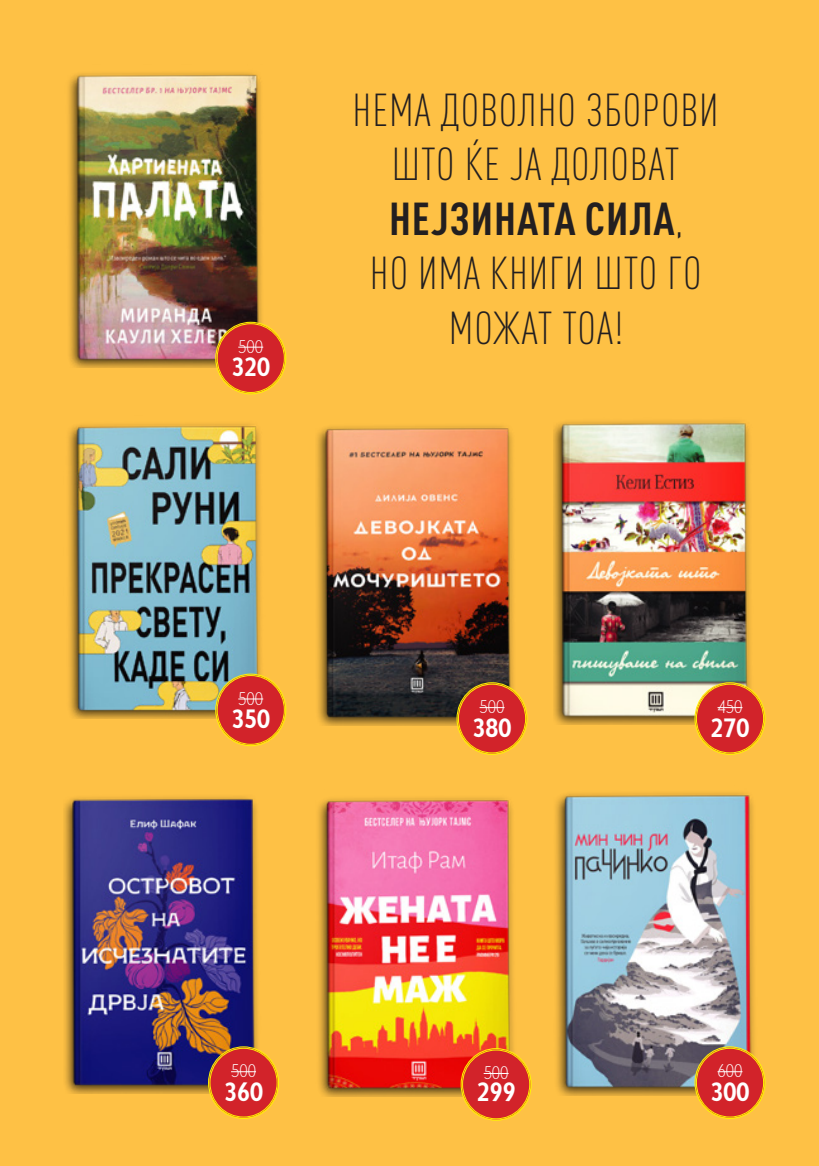
<style>
.page{position:relative;width:819px;height:1166px;background:#fec145}
.page>*{position:absolute;margin:0;border:0;box-sizing:border-box;transform-origin:0 0}
.t1{font:300 condensed 45.5px/54.6px "DIN Pro";letter-spacing:.02em;color:#231f20;text-align:center}
.t2{font:700 24.85px "Skola Sans Cn";color:#fff}
.t3{font:300 17.15px "Skola Sans Cn";color:#fff}
.s1{font-weight:700}
</style>
<div class="page">
<img style="left:68px;top:424px;width:197px;height:295px">
<img style="left:64px;top:796px;width:201px;height:297px">
<img style="left:318px;top:798px;width:200px;height:298px">
<img style="left:317px;top:426px;width:202px;height:299px">
<img style="left:554px;top:420px;width:202px;height:304px">
<img style="left:555px;top:793px;width:202px;height:302px">
<div style="left:216px;top:675px;width:69px;height:70px;background:#d2232a;border-radius:50%"></div>
<div style="left:215px;top:673px;width:71px;height:73px;border:1px solid #fff200;border-radius:50%"></div>
<div style="left:217px;top:675px;width:67px;height:69px;border:1px solid #fff200;border-radius:50%"></div>
<svg style="left:238px;top:698px;width:25px;height:1px"></svg>
<div style="left:457px;top:683px;width:69px;height:71px;background:#d2232a;border-radius:50%"></div>
<div style="left:456px;top:682px;width:71px;height:73px;border:1px solid #fff200;border-radius:50%"></div>
<div style="left:458px;top:684px;width:67px;height:69px;border:1px solid #fff200;border-radius:50%"></div>
<svg style="left:479px;top:707px;width:25px;height:1px"></svg>
<div style="left:461px;top:1049px;width:69px;height:70px;background:#d2232a;border-radius:50%"></div>
<div style="left:460px;top:1048px;width:71px;height:73px;border:1px solid #fff200;border-radius:50%"></div>
<div style="left:462px;top:1050px;width:68px;height:69px;border:1px solid #fff200;border-radius:50%"></div>
<svg style="left:483px;top:1073px;width:25px;height:1px"></svg>
<div style="left:209px;top:1047px;width:69px;height:71px;background:#d2232a;border-radius:50%"></div>
<div style="left:208px;top:1046px;width:71px;height:73px;border:1px solid #fff200;border-radius:50%"></div>
<div style="left:210px;top:1048px;width:67px;height:69px;border:1px solid #fff200;border-radius:50%"></div>
<svg style="left:231px;top:1071px;width:25px;height:1px"></svg>
<div style="left:695px;top:1047px;width:69px;height:71px;background:#d2232a;border-radius:50%"></div>
<div style="left:694px;top:1046px;width:71px;height:73px;border:1px solid #fff200;border-radius:50%"></div>
<div style="left:696px;top:1048px;width:67px;height:69px;border:1px solid #fff200;border-radius:50%"></div>
<svg style="left:717px;top:1071px;width:25px;height:1px"></svg>
<div style="left:695px;top:683px;width:69px;height:71px;background:#d2232a;border-radius:50%"></div>
<div style="left:694px;top:682px;width:71px;height:73px;border:1px solid #fff200;border-radius:50%"></div>
<div style="left:696px;top:684px;width:67px;height:69px;border:1px solid #fff200;border-radius:50%"></div>
<svg style="left:717px;top:707px;width:25px;height:1px"></svg>
<img style="left:68px;top:72px;width:199px;height:296px">
<div style="left:216px;top:323px;width:69px;height:70px;background:#d2232a;border-radius:50%"></div>
<div style="left:215px;top:322px;width:71px;height:72px;border:1px solid #fff200;border-radius:50%"></div>
<div style="left:217px;top:323px;width:67px;height:70px;border:1px solid #fff200;border-radius:50%"></div>
<svg style="left:238px;top:347px;width:25px;height:1px"></svg>
<p class="t3" style="left:238px;top:336px;width:26px">500</p>
<p class="t2" style="left:231px;top:352px;width:40px">320</p>
<p class="t1" style="left:352px;top:79px;width:367px">НЕМА ДОВОЛНО ЗБОРОВИ<br>ШТО ЌЕ ЈА ДОЛОВАТ<br><span class="s1">НЕЈЗИНАТА СИЛА</span>,<br>НО ИМА КНИГИ ШТО ГО<br>МОЖАТ ТОА!</p>
<p class="t3" style="left:238px;top:688px;width:26px">500</p>
<p class="t2" style="left:231px;top:703px;width:40px">350</p>
<p class="t3" style="left:479px;top:697px;width:26px">500</p>
<p class="t2" style="left:472px;top:712px;width:40px">380</p>
<p class="t3" style="left:717px;top:697px;width:26px">450</p>
<p class="t2" style="left:710px;top:712px;width:40px">270</p>
<p class="t3" style="left:231px;top:1061px;width:26px">500</p>
<p class="t2" style="left:224px;top:1076px;width:40px">360</p>
<p class="t3" style="left:483px;top:1063px;width:26px">500</p>
<p class="t2" style="left:476px;top:1078px;width:14px">3</p>
<p class="t2" style="left:477px;top:1076px;width:40px">299</p>
<p class="t3" style="left:717px;top:1061px;width:26px">600</p>
<p class="t2" style="left:710px;top:1076px;width:40px">300</p>
</div>
